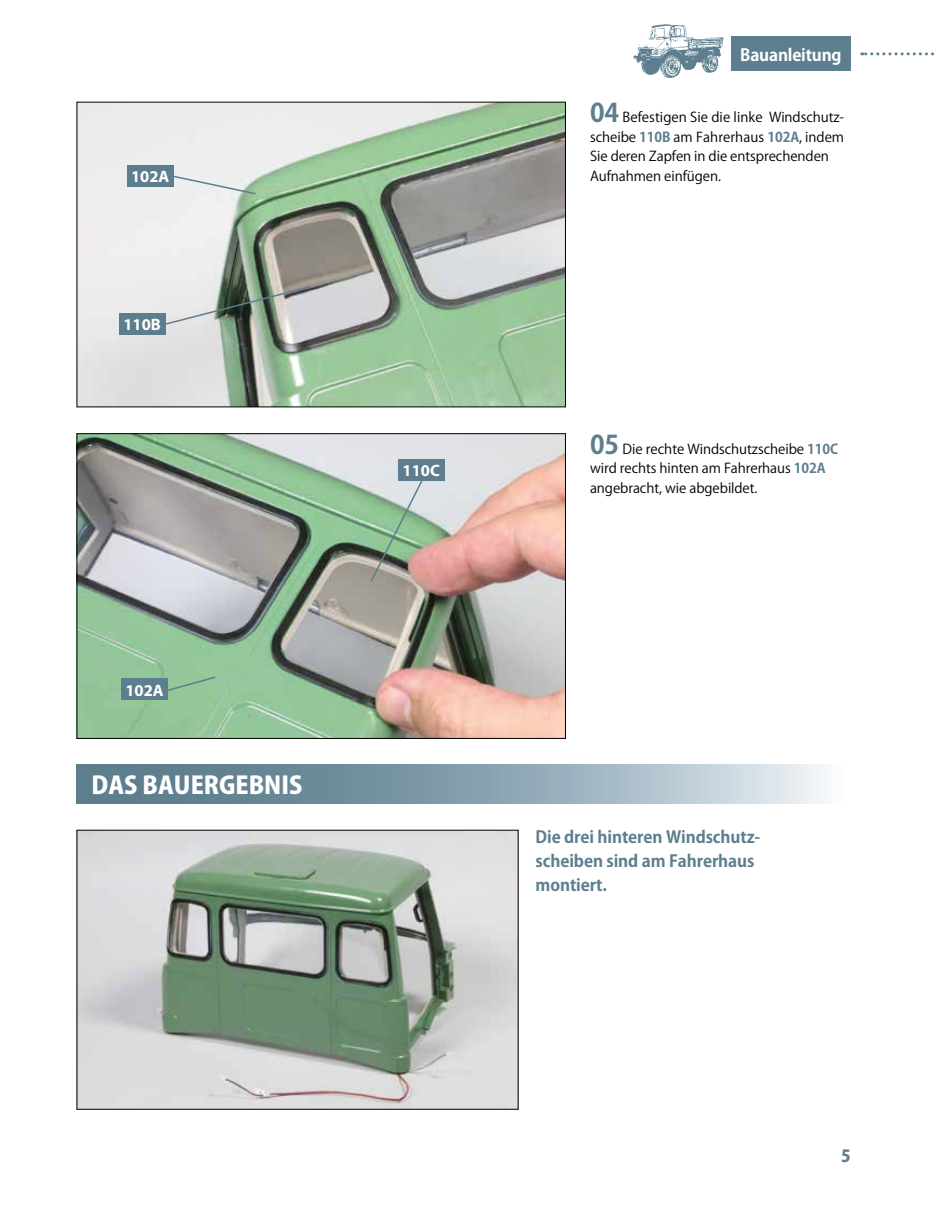
<style>
.page{position:relative;width:936px;height:1212px;background:#fff}
.page>*{position:absolute;margin:0;border:0;box-sizing:border-box;transform-origin:0 0}
.t1{font:800 24px "Koz Go Pro";color:#fff}
.t2{font:700 16.5px/24px "Koz Go Pro";letter-spacing:-.005em;color:#5d7e8e}
.t3{font:700 16.5px "Myriad Pro";color:#fff}
.t4{font:700 16.5px "Koz Go Pro";letter-spacing:-.01em;color:#fff}
.t5{font:800 16.5px "Koz Go Pro";color:#5d7e8e}
.t6{font:13.5px/19.5px "Koz Go Pro";letter-spacing:-.005em;color:#000}
.s1{font-weight:700;font-size:25.5px;color:#5d7e8e}
.s2{font-weight:700;color:#5d7e8e}
</style>
<div class="page">
<svg style="left:861px;top:52px;width:73px;height:3px"></svg>
<img style="left:633px;top:24px;width:91px;height:54px">
<div style="left:731px;top:37px;width:119px;height:34px;background:#5d7e8e"></div>
<img style="left:79px;top:832px;width:437px;height:275px">
<svg style="left:77px;top:765px;width:749px;height:39px;background:#8da5b2"></svg>
<img style="left:79px;top:104px;width:485px;height:301px">
<img style="left:79px;top:435px;width:485px;height:302px">
<div style="left:77px;top:433px;width:489px;height:306px;border:1px solid #000"></div>
<svg style="left:157px;top:675px;width:60px;height:20px"></svg>
<div style="left:121px;top:679px;width:47px;height:21px;background:#5d7e8e"></div>
<img style="left:369px;top:469px;width:60px;height:114px">
<div style="left:398px;top:460px;width:46px;height:21px;background:#5d7e8e"></div>
<svg style="left:170px;top:174px;width:87px;height:22px;background:#dbe1df"></svg>
<div style="left:127px;top:165px;width:46px;height:22px;background:#5d7e8e"></div>
<img style="left:136px;top:285px;width:177px;height:48px">
<div style="left:119px;top:313px;width:46px;height:21px;background:#5d7e8e"></div>
<p class="t3" style="left:131px;top:166px;width:40px">102A</p>
<p class="t3" style="left:123px;top:314px;width:39px">110B</p>
<p class="t3" style="left:125px;top:679px;width:40px">102A</p>
<h1 class="t1" style="left:91px;top:769px;width:212px">DAS BAUERGEBNIS</h1>
<p class="t3" style="left:402px;top:460px;width:39px">110C</p>
<p class="t4" style="left:740px;top:44px;width:103px">Bauanleitung</p>
<p class="t6" style="left:590px;top:108px;width:256px"><span class="s1">04</span> Befestigen Sie die linke Windschutz&shy;scheibe <span class="s2">110B</span> am Fahrerhaus <span class="s2">102A</span>, indem Sie deren Zapfen in die entsprechenden Aufnahmen einfügen.</p>
<p class="t6" style="left:590px;top:439px;width:250px"><span class="s1">05</span> Die rechte Windschutzscheibe <span class="s2">110C </span>wird rechts hinten am Fahrerhaus <span class="s2">102A </span>angebracht, wie abgebildet.</p>
<p class="t2" style="left:535px;top:826px;width:226px">Die drei hinteren Windschutz&shy;scheiben sind am Fahrerhaus montiert.</p>
<p class="t5" style="left:841px;top:1145px;width:11px">5</p>
</div>
